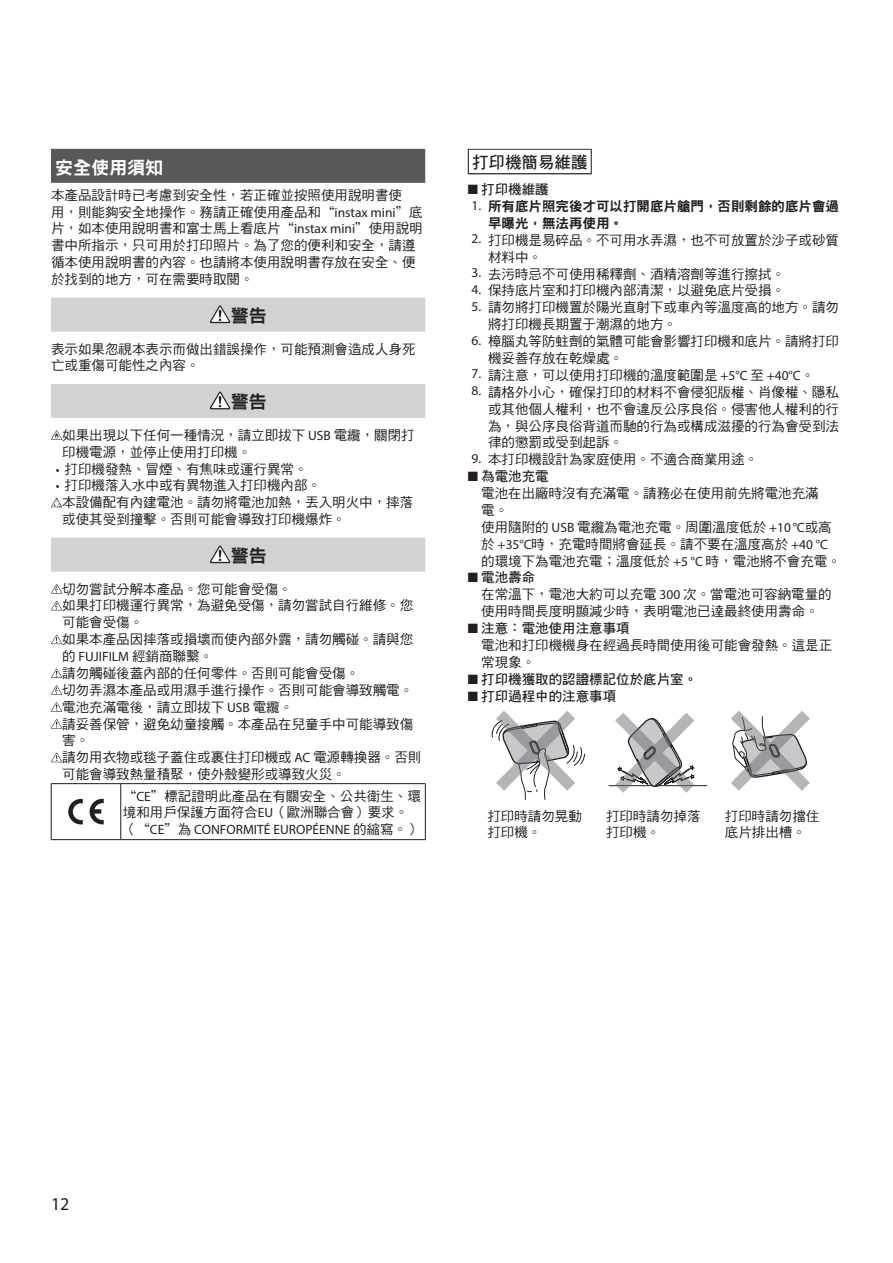
<style>
.page{position:relative;width:893px;height:1263px;background:#fff}
.page>*{position:absolute;margin:0;border:0;box-sizing:border-box;transform-origin:0 0}
.t1{font:18px "DF Hei Std W9";color:#fff}
.t2{font:18px "DF Hei Std W9";color:#231f20}
.t3{font:18px "Myriad Pro";color:#231f20}
.t4{font:16.5px "DF Hei Std W7";color:#231f20}
.t5{font:13.5px/16.8px "DF Hei Std W5";color:#231f20}
.t6{font:13.5px "DF Hei Std W7";color:#231f20}
.t7{font:13.5px "Myriad Pro";color:#231f20}
.t8{font:13.5px/16.8px "DF Hei Std W9";color:#231f20}
.s1{font-family:"Myriad Pro"}
.s2{font-family:"DF Hei Std W5"}
</style>
<div class="page">
<div style="left:51px;top:149px;width:374px;height:34px;background:#57585a"></div>
<div style="left:51px;top:298px;width:374px;height:34px;background:#d1d2d4"></div>
<div style="left:51px;top:384px;width:374px;height:34px;background:#d1d2d4"></div>
<div style="left:51px;top:538px;width:374px;height:34px;background:#d1d2d4"></div>
<svg style="left:210px;top:305px;width:21px;height:18px"></svg>
<svg style="left:210px;top:391px;width:21px;height:18px"></svg>
<svg style="left:51px;top:430px;width:11px;height:10px"></svg>
<svg style="left:51px;top:498px;width:11px;height:9px"></svg>
<svg style="left:210px;top:545px;width:21px;height:18px"></svg>
<svg style="left:51px;top:584px;width:11px;height:9px"></svg>
<svg style="left:51px;top:601px;width:11px;height:9px"></svg>
<svg style="left:51px;top:635px;width:11px;height:9px"></svg>
<svg style="left:51px;top:668px;width:11px;height:10px"></svg>
<svg style="left:51px;top:685px;width:11px;height:10px"></svg>
<svg style="left:51px;top:702px;width:11px;height:10px"></svg>
<svg style="left:51px;top:719px;width:11px;height:9px"></svg>
<svg style="left:51px;top:753px;width:11px;height:9px"></svg>
<hr style="left:51px;top:783px;width:70px;height:1px;background:#231f20">
<hr style="left:51px;top:784px;width:1px;height:55px;background:#231f20">
<hr style="left:121px;top:783px;width:305px;height:1px;background:#231f20">
<hr style="left:425px;top:784px;width:1px;height:55px;background:#231f20">
<hr style="left:51px;top:839px;width:70px;height:1px;background:#231f20">
<hr style="left:121px;top:839px;width:305px;height:1px;background:#231f20">
<hr style="left:121px;top:784px;width:1px;height:55px;background:#231f20">
<svg style="left:68px;top:799px;width:15px;height:25px"></svg>
<svg style="left:90px;top:799px;width:14px;height:25px"></svg>
<svg style="left:468px;top:149px;width:124px;height:25px"></svg>
<div style="left:469px;top:150px;width:122px;height:23px;background:#fff"></div>
<svg style="left:491px;top:711px;width:94px;height:89px"></svg>
<hr style="left:609px;top:785px;width:98px;height:1px;background:#231f20">
<svg style="left:615px;top:713px;width:80px;height:80px"></svg>
<svg style="left:731px;top:711px;width:79px;height:80px"></svg>
<h1 class="t1" style="left:55px;top:158px;width:110px">安全使用須知</h1>
<p class="t5" style="left:51px;top:186px;width:373px">本產品設計時已考慮到安全性，若正確並按照使用說明書使<br>用，則能夠安全地操作。務請正確使用產品和“<span class="s1">instax mini</span>”底片，如本使用說明書和富士馬上看底片“<span class="s1">instax mini</span>”使用說明書中所指示，只可用於打印照片。為了您的便利和安全，請遵循本使用說明書的內容。也請將本使用說明書存放在安全、便於找到的地方，可在需要時取閱。</p>
<h1 class="t2" style="left:231px;top:305px;width:37px">警告</h1>
<p class="t5" style="left:51px;top:340px;width:366px">表示如果忽視本表示而做出錯誤操作，可能預測會造成人身死亡或重傷可能性之內容。</p>
<h1 class="t2" style="left:231px;top:392px;width:37px">警告</h1>
<p class="t5" style="left:62px;top:426px;width:354px">如果出現以下任何一種情況，請立即拔下 <span class="s1">USB</span> 電纜，關閉打印機電源，並停止使用打印機。</p>
<p class="t5" style="left:56px;top:460px;width:253px"><span class="s1">•</span> 打印機發熱、冒煙、有焦味或運行異常。</p>
<p class="t5" style="left:62px;top:477px;width:352px;text-indent:-6px"><span class="s1">•</span> 打印機落入水中或有異物進入打印機內部。<br>本設備配有內建電池。請勿將電池加熱，丟入明火中，摔落或使其受到撞擊。否則可能會導致打印機爆炸。</p>
<h1 class="t2" style="left:231px;top:545px;width:37px">警告</h1>
<p class="t5" style="left:62px;top:580px;width:353px">切勿嘗試分解本產品。您可能會受傷。<br>如果打印機運行異常，為避免受傷，請勿嘗試自行維修。您可能會受傷。<br>如果本產品因摔落或損壞而使內部外露，請勿觸碰。請與您</p>
<p class="t7" style="left:62px;top:648px;width:152px"><span class="s2">的</span> FUJIFILM <span class="s2">經銷商聯繫。</span></p>
<p class="t5" style="left:62px;top:664px;width:361px">請勿觸碰後蓋內部的任何零件。否則可能會受傷。<br>切勿弄濕本產品或用濕手進行操作。否則可能會導致觸電。電池充滿電後，請立即拔下 <span class="s1">USB</span> 電纜。<br>請妥善保管，避免幼童接觸。本產品在兒童手中可能導致傷害。<br>請勿用衣物或毯子蓋住或裹住打印機或 <span class="s1">AC</span> 電源轉換器。否則可能會導致熱量積聚，使外殼變形或導致火災。</p>
<p class="t5" style="left:123px;top:787px;width:299px">“<span class="s1">CE</span>”標記證明此產品在有關安全、公共衛生、環境和用戶保護方面符合<span class="s1">EU</span>（歐洲聯合會）要求。</p>
<p class="t7" style="left:123px;top:821px;width:299px"><span class="s2">（“</span>CE<span class="s2">”為</span> CONFORMITÉ EUROPÉENNE <span class="s2">的縮寫。）</span></p>
<p class="t4" style="left:472px;top:153px;width:117px">打印機簡易維護</p>
<p class="t6" style="left:468px;top:182px;width:82px">■ 打印機維護</p>
<p class="t8" style="left:488px;top:198px;width:352px;text-indent:-16px"><span class="s1">1.</span> 所有底片照完後才可以打開底片艙門，否則剩餘的底片會過早曝光，無法再使用。</p>
<p class="t5" style="left:488px;top:231px;width:352px;text-indent:-16px"><span class="s1">2.</span> 打印機是易碎品。不可用水弄濕，也不可放置於沙子或砂質材料中。</p>
<p class="t5" style="left:471px;top:265px;width:315px"><span class="s1">3.</span> 去污時忌不可使用稀釋劑、酒精溶劑等進行擦拭。</p>
<p class="t5" style="left:471px;top:282px;width:315px"><span class="s1">4.</span> 保持底片室和打印機內部清潔，以避免底片受損。</p>
<p class="t5" style="left:488px;top:299px;width:352px;text-indent:-16px"><span class="s1">5.</span> 請勿將打印機置於陽光直射下或車內等溫度高的地方。請勿將打印機長期置于潮濕的地方。</p>
<p class="t5" style="left:488px;top:333px;width:352px;text-indent:-16px"><span class="s1">6.</span> 樟腦丸等防蛀劑的氣體可能會影響打印機和底片。請將打印機妥善存放在乾燥處。</p>
<p class="t5" style="left:471px;top:366px;width:344px"><span class="s1">7.</span> 請注意，可以使用打印機的溫度範圍是 <span class="s1">+5°C</span> 至 <span class="s1">+40°C</span>。</p>
<p class="t5" style="left:488px;top:383px;width:352px;text-align:justify;text-indent:-16px"><span class="s1">8.</span> 請格外小心，確保打印的材料不會侵犯版權、肖像權、隱私或其他個人權利，也不會違反公序良俗。侵害他人權利的行為，與公序良俗背道而馳的行為或構成滋擾的行為會受到法律的懲罰或受到起訴。</p>
<p class="t5" style="left:471px;top:451px;width:288px"><span class="s1">9.</span> 本打印機設計為家庭使用。不適合商業用途。</p>
<p class="t6" style="left:468px;top:469px;width:82px">■ 為電池充電</p>
<p class="t5" style="left:481px;top:484px;width:361px">電池在出廠時沒有充滿電。請務必在使用前先將電池充滿<br>電。<br>使用隨附的 <span class="s1">USB</span> 電纜為電池充電。周圍溫度低於 <span class="s1">+10 °C</span>或高於 <span class="s1">+35°C</span>時，充電時間將會延長。請不要在溫度高於 <span class="s1">+40 °C</span>的環境下為電池充電；溫度低於 <span class="s1">+5 °C</span> 時，電池將不會充電。</p>
<p class="t6" style="left:468px;top:570px;width:69px">■ 電池壽命</p>
<p class="t5" style="left:481px;top:586px;width:352px">在常溫下，電池大約可以充電 <span class="s1">300</span> 次。當電池可容納電量的使用時間長度明顯減少時，表明電池已達最終使用壽命。</p>
<p class="t6" style="left:468px;top:621px;width:163px">■ 注意：電池使用注意事項</p>
<p class="t5" style="left:481px;top:636px;width:352px">電池和打印機機身在經過長時間使用後可能會發熱。這是正常現象。</p>
<p class="t6" style="left:468px;top:671px;width:231px">■ 打印機獲取的認證標記位於底片室。</p>
<p class="t6" style="left:468px;top:688px;width:150px">■ 打印過程中的注意事項</p>
<p class="t5" style="left:487px;top:807px;width:96px">打印時請勿晃動打印機。</p>
<p class="t5" style="left:606px;top:807px;width:96px">打印時請勿掉落打印機。</p>
<p class="t5" style="left:725px;top:807px;width:96px">打印時請勿擋住底片排出槽。</p>
<h1 class="t3" style="left:51px;top:1193px;width:20px">12</h1>
</div>
